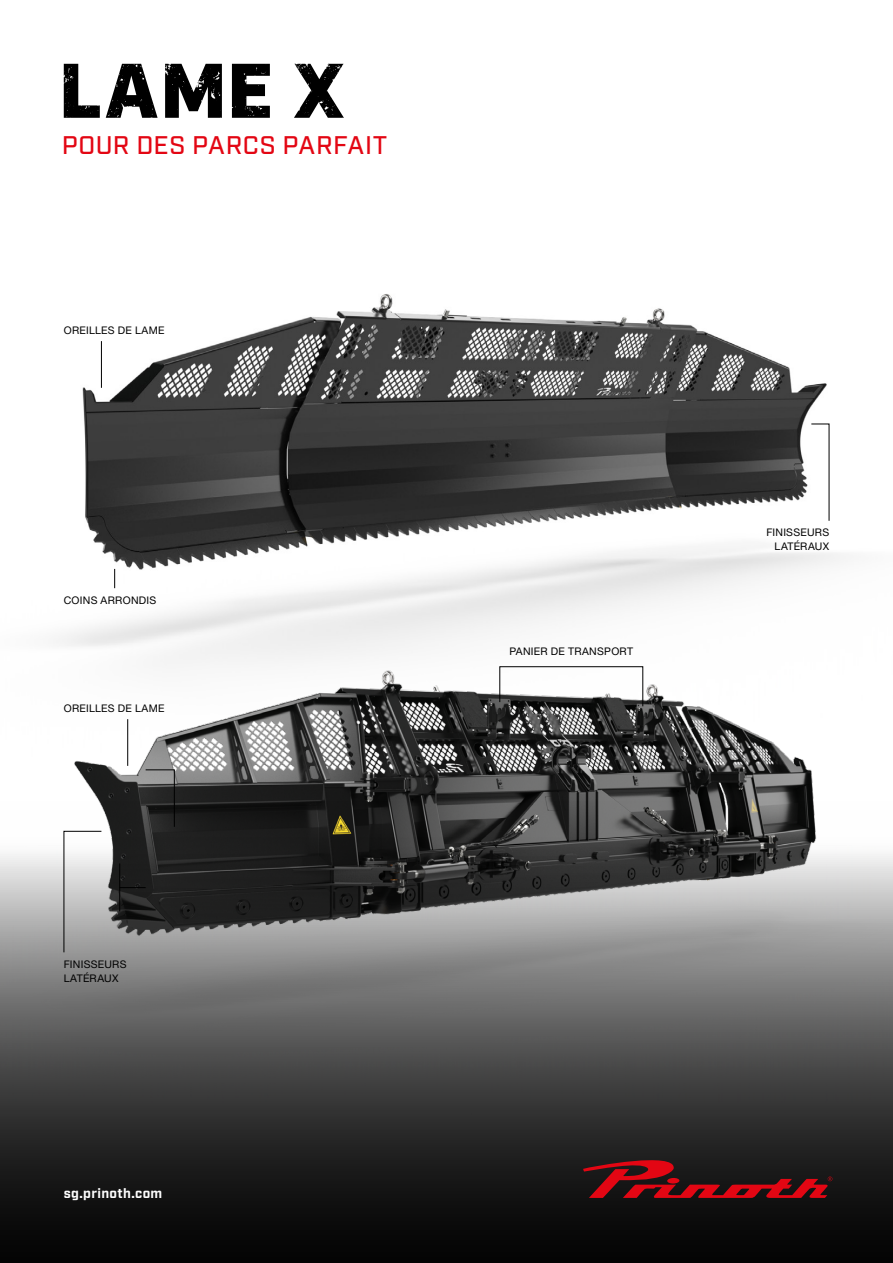
<style>
.page{position:relative;width:893px;height:1263px;background:#fff}
.page>*{position:absolute;margin:0;border:0;box-sizing:border-box;transform-origin:0 0}
.t1{font:500 25.5px "Industry";letter-spacing:.02em;color:#e30613}
.t2{font:700 13.5px "Industry";letter-spacing:.03em;color:#fff}
.t3{font:10.5px/13.5px "Helvetica Neue LT Pro";letter-spacing:.025em;color:#000}
</style>
<div class="page">
<img style="left:82px;top:294px;width:764px;height:328px">
<img style="left:56px;top:622px;width:758px;height:179px">
<svg style="left:63px;top:801px;width:754px;height:37px"></svg>
<svg style="left:0;top:838px;width:893px;height:425px"></svg>
<svg style="left:583px;top:1151px;width:249px;height:47px"></svg>
<svg style="left:145px;top:769px;width:30px;height:58px"></svg>
<svg style="left:120px;top:887px;width:26px;height:1px"></svg>
<hr style="left:119px;top:863px;width:1px;height:48px;background:#000">
<svg style="left:811px;top:424px;width:18px;height:97px"></svg>
<svg style="left:64px;top:831px;width:38px;height:122px"></svg>
<hr style="left:101px;top:341px;width:1px;height:47px;background:#000">
<svg style="left:114px;top:569px;width:1px;height:19px"></svg>
<hr style="left:127px;top:719px;width:1px;height:47px;background:#000">
<svg style="left:499px;top:666px;width:144px;height:41px"></svg>
<svg style="left:232px;top:64px;width:38px;height:54px"></svg>
<svg style="left:106px;top:64px;width:52px;height:54px"></svg>
<svg style="left:64px;top:64px;width:36px;height:54px"></svg>
<svg style="left:165px;top:64px;width:57px;height:54px"></svg>
<svg style="left:294px;top:64px;width:50px;height:54px"></svg>
<h1 class="t1" style="left:62px;top:130px;width:327px">POUR DES PARCS PARFAIT</h1>
<p class="t3" style="left:64px;top:323px;width:102px">OREILLES DE LAME</p>
<p class="t3" style="left:64px;top:593px;width:94px">COINS ARRONDIS</p>
<p class="t3" style="left:64px;top:701px;width:102px">OREILLES DE LAME</p>
<p class="t3" style="left:64px;top:958px;width:64px">FINISSEURS<br>LATÉRAUX</p>
<p class="t2" style="left:64px;top:1185px;width:100px">sg.prinoth.com</p>
<p class="t3" style="left:509px;top:645px;width:125px">PANIER DE TRANSPORT</p>
<p class="t3" style="left:766px;top:526px;width:64px;text-align:right">FINISSEURS<br>LATÉRAUX</p>
</div>
